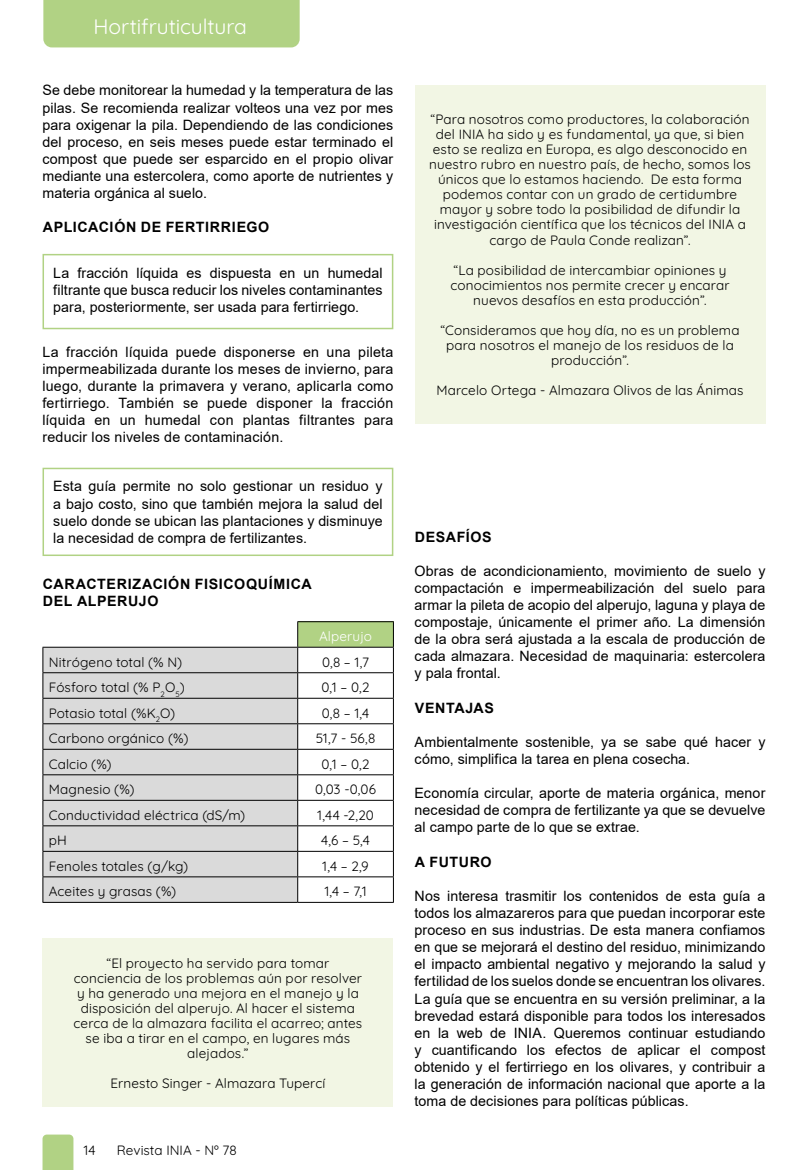
<style>
.page{position:relative;width:808px;height:1170px;background:#fff}
.page>*{position:absolute;margin:0;border:0;box-sizing:border-box;transform-origin:0 0}
.t1{font:300 21px "Quicksand";letter-spacing:-.005em;color:#fff}
.t2{font:14.25px/17.1px "Arial";letter-spacing:.005em;color:#000;text-align:justify}
.t3{font:700 14.25px/17.1px "Arial";letter-spacing:.045em;color:#000}
.t4{font:300 13.5px/15px "Quicksand";letter-spacing:.01em;color:#000;text-align:center}
.t5{font:300 13.5px "Quicksand";letter-spacing:-.01em;color:#000}
.t6{font:300 13.5px "Quicksand";letter-spacing:.01em;color:#fff}
</style>
<div class="page">
<div style="left:43px;top:0;width:257px;height:47px;background:#b1d284"></div>
<svg style="left:43px;top:1134px;width:30px;height:35px"></svg>
<div style="left:43px;top:938px;width:350px;height:168px;background:#f2f6e4"></div>
<div style="left:415px;top:85px;width:350px;height:338px;background:#f2f6e4"></div>
<div style="left:43px;top:254px;width:350px;height:75px;border:2px solid #b1d284"></div>
<div style="left:43px;top:467px;width:350px;height:89px;border:2px solid #b1d284"></div>
<div style="left:298px;top:621px;width:95px;height:26px;background:#b1d284"></div>
<div style="left:44px;top:647px;width:253px;height:254px;background:#dadada"></div>
<hr style="left:297px;top:621px;width:97px;height:1px;background:#000">
<hr style="left:43px;top:646px;width:255px;height:1px;background:#000">
<hr style="left:298px;top:646px;width:96px;height:1px;background:#000">
<hr style="left:43px;top:672px;width:255px;height:1px;background:#000">
<hr style="left:298px;top:672px;width:96px;height:1px;background:#000">
<hr style="left:43px;top:697px;width:255px;height:1px;background:#000">
<hr style="left:298px;top:697px;width:96px;height:1px;background:#000">
<hr style="left:43px;top:723px;width:255px;height:1px;background:#000">
<hr style="left:298px;top:723px;width:96px;height:1px;background:#000">
<hr style="left:43px;top:748px;width:255px;height:1px;background:#000">
<hr style="left:298px;top:748px;width:96px;height:1px;background:#000">
<hr style="left:43px;top:774px;width:255px;height:1px;background:#000">
<hr style="left:298px;top:774px;width:96px;height:1px;background:#000">
<hr style="left:43px;top:799px;width:255px;height:1px;background:#000">
<hr style="left:298px;top:799px;width:96px;height:1px;background:#000">
<hr style="left:43px;top:825px;width:255px;height:1px;background:#000">
<hr style="left:298px;top:825px;width:96px;height:1px;background:#000">
<hr style="left:43px;top:850px;width:255px;height:1px;background:#000">
<hr style="left:298px;top:850px;width:96px;height:1px;background:#000">
<hr style="left:43px;top:876px;width:255px;height:1px;background:#000">
<svg style="left:43px;top:647px;width:1px;height:254px"></svg>
<hr style="left:298px;top:876px;width:96px;height:1px;background:#000">
<svg style="left:297px;top:622px;width:1px;height:279px"></svg>
<svg style="left:393px;top:622px;width:1px;height:279px"></svg>
<hr style="left:43px;top:901px;width:255px;height:1px;background:#000">
<hr style="left:298px;top:901px;width:96px;height:1px;background:#000">
<h1 class="t1" style="left:93px;top:10px;width:155px">Hortifruticultura</h1>
<p class="t2" style="left:43px;top:82px;width:352px">Se debe monitorear la humedad y la temperatura de las pilas. Se recomienda realizar volteos una vez por mes para oxigenar la pila. Dependiendo de las condiciones del proceso, en seis meses puede estar terminado el compost que puede ser esparcido en el propio olivar mediante una estercolera, como aporte de nutrientes y materia orgánica al suelo.</p>
<p class="t3" style="left:43px;top:219px;width:228px">APLICACIÓN DE FERTIRRIEGO</p>
<p class="t2" style="left:53px;top:264px;width:331px">La fracción líquida es dispuesta en un humedal filtrante que busca reducir los niveles contaminantes para, posteriormente, ser usada para fertirriego.</p>
<p class="t2" style="left:43px;top:343px;width:352px">La fracción líquida puede disponerse en una pileta impermeabilizada durante los meses de invierno, para luego, durante la primavera y verano, aplicarla como fertirriego. También se puede disponer la fracción líquida en un humedal con plantas filtrantes para reducir los niveles de contaminación.</p>
<p class="t2" style="left:53px;top:477px;width:331px">Esta guía permite no solo gestionar un residuo y a bajo costo, sino que también mejora la salud del suelo donde se ubican las plantaciones y disminuye la necesidad de compra de fertilizantes.</p>
<p class="t3" style="left:43px;top:575px;width:270px">CARACTERIZACIÓN FISICOQUÍMICA<br>DEL ALPERUJO</p>
<p class="t6" style="left:319px;top:626px;width:54px">Alperujo</p>
<p class="t4" style="left:49px;top:653px;width:135px">Nitrógeno total (% N)</p>
<p class="t4" style="left:322px;top:653px;width:49px">0,8 – 1,7</p>
<p class="t5" style="left:49px;top:677px;width:137px">Fósforo total (% P<sub>2</sub>O<sub>5</sub>)</p>
<p class="t4" style="left:322px;top:678px;width:50px">0,1 – 0,2</p>
<p class="t4" style="left:49px;top:704px;width:128px">Potasio total (%K<sub>2</sub>O)</p>
<p class="t4" style="left:322px;top:704px;width:49px">0,8 – 1,4</p>
<p class="t4" style="left:49px;top:729px;width:141px">Carbono orgánico (%)</p>
<p class="t4" style="left:316px;top:729px;width:61px">51,7 - 56,8</p>
<p class="t4" style="left:49px;top:755px;width:64px">Calcio (%)</p>
<p class="t4" style="left:322px;top:755px;width:50px">0,1 – 0,2</p>
<p class="t4" style="left:49px;top:780px;width:87px">Magnesio (%)</p>
<p class="t4" style="left:315px;top:780px;width:62px">0,03 -0,06</p>
<p class="t4" style="left:49px;top:806px;width:198px">Conductividad eléctrica (dS/m)</p>
<p class="t4" style="left:317px;top:806px;width:58px">1,44 -2,20</p>
<p class="t4" style="left:49px;top:831px;width:20px">pH</p>
<p class="t4" style="left:321px;top:831px;width:50px">4,6 – 5,4</p>
<p class="t4" style="left:49px;top:857px;width:141px">Fenoles totales (g/kg)</p>
<p class="t4" style="left:322px;top:857px;width:48px">1,4 – 2,9</p>
<p class="t4" style="left:49px;top:882px;width:129px">Aceites y grasas (%)</p>
<p class="t4" style="left:324px;top:882px;width:44px">1,4 – 7,1</p>
<p class="t4" style="left:74px;top:954px;width:290px">“El proyecto ha servido para tomar conciencia de los problemas aún por resolver y ha generado una mejora en el manejo y la disposición del alperujo. Al hacer el sistema cerca de la almazara facilita el acarreo; antes se iba a tirar en el campo, en lugares más alejados.”</p>
<p class="t4" style="left:110px;top:1074px;width:216px">Ernesto Singer - Almazara Tupercí</p>
<p class="t4" style="left:84px;top:1141px;width:14px">14</p>
<p class="t4" style="left:117px;top:1141px;width:121px">Revista INIA - Nº 78</p>
<p class="t4" style="left:429px;top:111px;width:323px">“Para nosotros como productores, la colaboración del INIA ha sido y es fundamental, ya que, si bien esto se realiza en Europa, es algo desconocido en nuestro rubro en nuestro país, de hecho, somos los únicos que lo estamos haciendo. De esta forma podemos contar con un grado de certidumbre mayor y sobre todo la posibilidad de difundir la investigación científica que los técnicos del INIA a cargo de Paula Conde realizan”.</p>
<p class="t4" style="left:450px;top:261px;width:281px">“La posibilidad de intercambiar opiniones y conocimientos nos permite crecer y encarar nuevos desafíos en esta producción”.</p>
<p class="t4" style="left:440px;top:321px;width:301px">“Consideramos que hoy día, no es un problema para nosotros el manejo de los residuos de la producción”.</p>
<p class="t4" style="left:436px;top:381px;width:308px">Marcelo Ortega - Almazara Olivos de las Ánimas</p>
<p class="t3" style="left:415px;top:528px;width:78px">DESAFÍOS</p>
<p class="t2" style="left:415px;top:562px;width:352px">Obras de acondicionamiento, movimiento de suelo y compactación e impermeabilización del suelo para armar la pileta de acopio del alperujo, laguna y playa de compostaje, únicamente el primer año. La dimensión de la obra será ajustada a la escala de producción de cada almazara. Necesidad de maquinaria: estercolera y pala frontal.</p>
<p class="t3" style="left:415px;top:699px;width:81px">VENTAJAS</p>
<p class="t2" style="left:415px;top:733px;width:352px">Ambientalmente sostenible, ya se sabe qué hacer y cómo, simplifica la tarea en plena cosecha.</p>
<p class="t2" style="left:415px;top:784px;width:352px">Economía circular, aporte de materia orgánica, menor necesidad de compra de fertilizante ya que se devuelve al campo parte de lo que se extrae.</p>
<p class="t3" style="left:415px;top:853px;width:78px">A FUTURO</p>
<p class="t2" style="left:415px;top:887px;width:352px">Nos interesa trasmitir los contenidos de esta guía a todos los almazareros para que puedan incorporar este proceso en sus industrias. De esta manera confiamos en que se mejorará el destino del residuo, minimizando el impacto ambiental negativo y mejorando la salud y fertilidad de los suelos donde se encuentran los olivares.<br>La guía que se encuentra en su versión preliminar, a la brevedad estará disponible para todos los interesados en la web de INIA. Queremos continuar estudiando y cuantificando los efectos de aplicar el compost obtenido y el fertirriego en los olivares, y contribuir a la generación de información nacional que aporte a la toma de decisiones para políticas públicas.</p>
</div>
